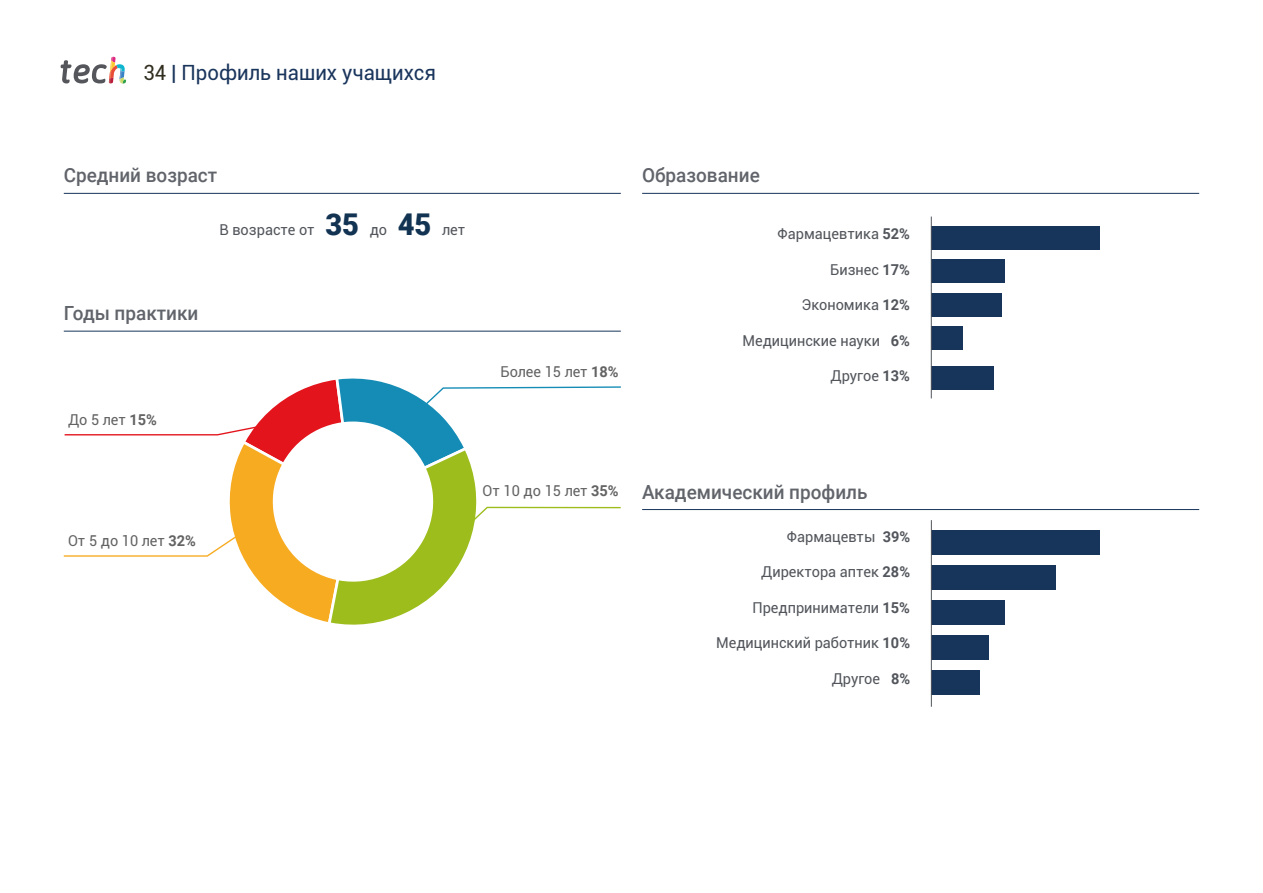
<style>
.page{position:relative;width:1263px;height:893px;background:#fff}
.page>*{position:absolute;margin:0;border:0;box-sizing:border-box;transform-origin:0 0}
.t1{font:21px "Roboto";color:#1a355c}
.t2{font:500 19.5px "Roboto";color:#61646a}
.t3{font:15px "Roboto";color:#52555b}
.t4{font:15px "Roboto";color:#636363}
.s1{color:#312e20}
.s2{font-weight:900;font-size:30px;color:#123352}
.s3{font-weight:700}
</style>
<div class="page">
<svg style="left:61px;top:57px;width:65px;height:27px"></svg>
<hr style="left:64px;top:193px;width:557px;height:1px;background:#17355b">
<hr style="left:64px;top:331px;width:557px;height:1px;background:#17355b">
<hr style="left:642px;top:509px;width:557px;height:1px;background:#17355b">
<div style="left:931px;top:530px;width:169px;height:25px;background:#17355b"></div>
<div style="left:931px;top:565px;width:125px;height:25px;background:#17355b"></div>
<div style="left:931px;top:600px;width:73px;height:25px;background:#17355b"></div>
<div style="left:931px;top:635px;width:58px;height:25px;background:#17355b"></div>
<div style="left:931px;top:670px;width:49px;height:24px;background:#17355b"></div>
<hr style="left:931px;top:520px;width:1px;height:187px;background:#52555b">
<hr style="left:642px;top:193px;width:557px;height:1px;background:#17355b">
<div style="left:931px;top:226px;width:168px;height:24px;background:#17355b"></div>
<div style="left:931px;top:259px;width:73px;height:24px;background:#17355b"></div>
<div style="left:931px;top:293px;width:70px;height:23px;background:#17355b"></div>
<div style="left:931px;top:326px;width:32px;height:24px;background:#17355b"></div>
<div style="left:931px;top:366px;width:63px;height:24px;background:#17355b"></div>
<hr style="left:931px;top:217px;width:1px;height:181px;background:#52555b">
<svg style="left:64px;top:378px;width:557px;height:247px"></svg>
<h1 class="t1" style="left:144px;top:57px;width:294px"><span class="s1">34</span> | Профиль наших учащихся</h1>
<h2 class="t2" style="left:64px;top:161px;width:155px">Средний возраст</h2>
<p class="t3" style="left:219px;top:219px;width:247px">В возрасте от <span class="s2">35</span> до <span class="s2">45</span> лет</p>
<h2 class="t2" style="left:64px;top:300px;width:136px">Годы практики</h2>
<p class="t4" style="left:68px;top:409px;width:90px">До 5 лет <span class="s3">15%</span></p>
<h2 class="t2" style="left:642px;top:161px;width:119px">Образование</h2>
<p class="t3" style="left:777px;top:224px;width:134px">Фармацевтика <span class="s3">52%</span></p>
<p class="t3" style="left:830px;top:259px;width:81px">Бизнес <span class="s3">17%</span></p>
<p class="t3" style="left:801px;top:295px;width:110px">Экономика <span class="s3">12%</span></p>
<p class="t3" style="left:742px;top:330px;width:169px">Медицинские науки <span class="s3">6%</span></p>
<p class="t4" style="left:500px;top:361px;width:120px">Более 15 лет <span class="s3">18%</span></p>
<p class="t3" style="left:830px;top:366px;width:81px">Другое <span class="s3">13%</span></p>
<p class="t4" style="left:68px;top:530px;width:129px">От 5 до 10 лет <span class="s3">32%</span></p>
<p class="t4" style="left:483px;top:480px;width:138px">От 10 до 15 лет <span class="s3">35%</span></p>
<h2 class="t2" style="left:642px;top:478px;width:227px">Академический профиль</h2>
<p class="t3" style="left:787px;top:526px;width:125px">Фармацевты <span class="s3">39%</span></p>
<p class="t3" style="left:761px;top:561px;width:150px">Директора аптек <span class="s3">28%</span></p>
<p class="t3" style="left:752px;top:597px;width:159px">Предприниматели <span class="s3">15%</span></p>
<p class="t3" style="left:716px;top:632px;width:195px">Медицинский работник <span class="s3">10%</span></p>
<p class="t3" style="left:832px;top:668px;width:80px">Другое <span class="s3">8%</span></p>
</div>
